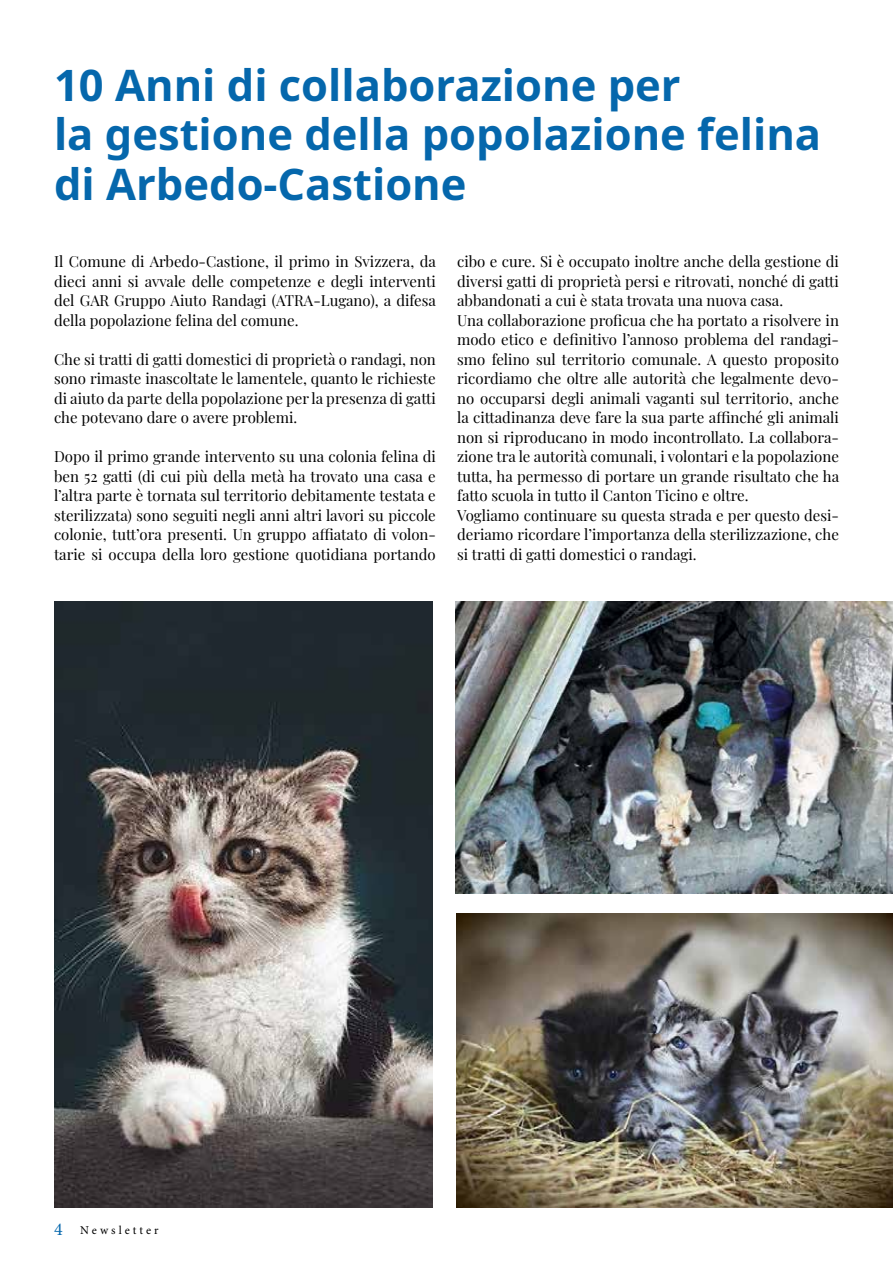
<style>
.page{position:relative;width:893px;height:1263px;background:#fff}
.page>*{position:absolute;margin:0;border:0;box-sizing:border-box;transform-origin:0 0}
.t1{font:700 43.5px/49.5px "Noto Sans";color:#0567ac}
.t2{font:15px/19.5px "Playfair Display";color:#000;text-align:justify}
.t3{font:12px "Minion Pro";letter-spacing:.25em;color:#000}
.s1{font-size:18px;color:#0567ac}
</style>
<div class="page">
<img style="left:455px;top:601px;width:438px;height:293px">
<img style="left:456px;top:913px;width:437px;height:294px">
<img style="left:54px;top:601px;width:378px;height:606px">
<h1 class="t1" style="left:54px;top:61px;width:769px">10 Anni di collaborazione per<br>la gestione della popolazione felina di Arbedo-Castione</h1>
<p class="t2" style="left:54px;top:250px;width:383px">Il Comune di Arbedo-Castione, il primo in Svizzera, da dieci anni si avvale delle competenze e degli interventi del GAR Gruppo Aiuto Randagi (ATRA-Lugano), a difesa della popolazione felina del comune.</p>
<p class="t2" style="left:54px;top:348px;width:383px">Che si tratti di gatti domestici di proprietà o randagi, non sono rimaste inascoltate le lamentele, quanto le richieste di aiuto da parte della popolazione per la presenza di gatti che potevano dare o avere problemi.</p>
<p class="t2" style="left:54px;top:445px;width:383px">Dopo il primo grande intervento su una colonia felina di ben 52 gatti (di cui più della metà ha trovato una casa e l’altra parte è tornata sul territorio debitamente testata e sterilizzata) sono seguiti negli anni altri lavori su piccole colonie, tutt’ora presenti. Un gruppo affiatato di volon&shy;tarie si occupa della loro gestione quotidiana portando</p>
<p class="t2" style="left:457px;top:250px;width:384px;text-align:left">cibo e cure. Si è occupato inoltre anche della gestione di diversi gatti di proprietà persi e ritrovati, nonché di gatti abbandonati a cui è stata trovata una nuova casa.<br>Una collaborazione proficua che ha portato a risolvere in modo etico e definitivo l’annoso problema del randagi&shy;smo felino sul territorio comunale. A questo proposito ricordiamo che oltre alle autorità che legalmente devo&shy;no occuparsi degli animali vaganti sul territorio, anche la cittadinanza deve fare la sua parte affinché gli animali non si riproducano in modo incontrollato. La collabora&shy;zione tra le autorità comunali, i volontari e la popolazione tutta, ha permesso di portare un grande risultato che ha fatto scuola in tutto il Canton Ticino e oltre.<br>Vogliamo continuare su questa strada e per questo desi&shy;deriamo ricordare l’importanza della sterilizzazione, che si tratti di gatti domestici o randagi.</p>
<p class="t3" style="left:54px;top:1222px;width:106px"><span class="s1">4</span> Newsletter</p>
</div>
